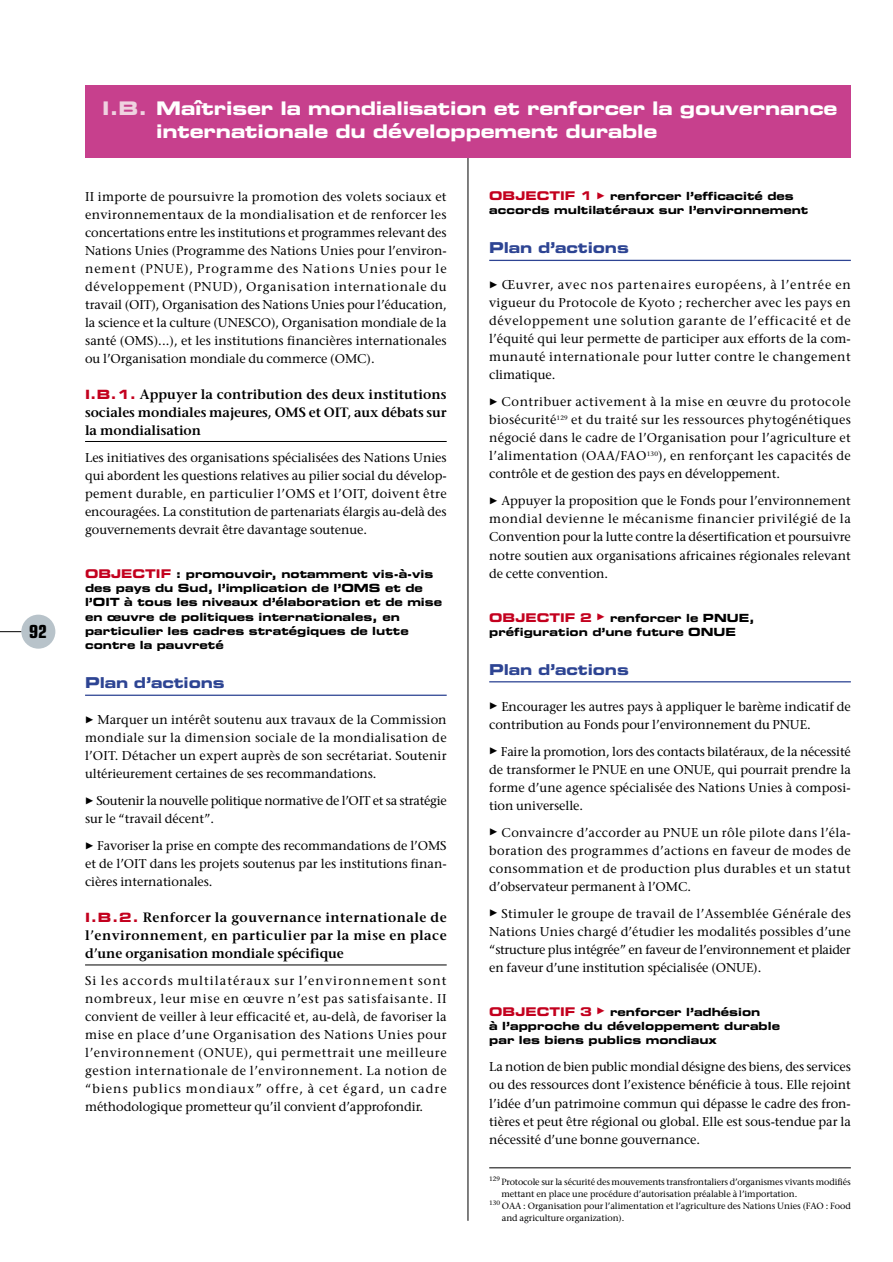
<style>
.page{position:relative;width:893px;height:1262px;background:#fff}
.page>*{position:absolute;margin:0;border:0;box-sizing:border-box;transform-origin:0 0}
.t1{font:18.75px/23.2px "Eurostile Bold Extended Two";letter-spacing:-.01em;color:#fff}
.t2{font:700 condensed 18px "Eurostile";color:#000}
.t3{font:15px "Eurostile Bold Extended Two";letter-spacing:-.01em;color:#2d4493}
.t4{font:600 13.5px/18px "Stone Serif";letter-spacing:-.005em;color:#000;text-align:justify}
.t5{font:12.75px/18px "Stone Serif";letter-spacing:-.005em;color:#000;text-align:justify}
.t6{font:12.75px/18px "Stone Serif";letter-spacing:-.025em;color:#000}
.t7{font:11.25px/14.2px "Eurostile Bold Extended Two";color:#000}
.t8{font:9px/12px "Stone Serif";letter-spacing:-.005em;color:#000}
.t9{font:6.3px "Stone Serif";letter-spacing:-.01em;color:#000}
.s1{color:#efd2e0}
.s2{font-family:"Eurostile Bold Extended Two";font-weight:400;font-size:12.75px;color:#c3001e}
.s3{font-size:12px;color:#c3001e}
.s4{font-family:"European Pi Four";font-size:9px}
.s5{font-family:"European Pi Four";font-size:9px;color:#c3001e}
</style>
<div class="page">
<hr style="left:467px;top:85px;width:1px;height:1135px;background:#000">
<div style="left:21px;top:614px;width:34px;height:34px;background:#b8c3ca;border-radius:50%"></div>
<svg style="left:0;top:631px;width:21px;height:1px"></svg>
<hr style="left:85px;top:441px;width:361px;height:1px;background:#000">
<hr style="left:85px;top:694px;width:361px;height:2px;background:#2d4493">
<hr style="left:85px;top:964px;width:361px;height:1px;background:#000">
<hr style="left:489px;top:260px;width:361px;height:1px;background:#2d4493">
<hr style="left:489px;top:681px;width:361px;height:1px;background:#2d4493">
<hr style="left:489px;top:1167px;width:361px;height:1px;background:#000">
<div style="left:85px;top:85px;width:765px;height:72px;background:#c7408d"></div>
<h2 class="t2" style="left:29px;top:625px;width:19px">92</h2>
<h1 class="t1" style="left:156px;top:99px;width:682px;text-indent:-54px"><span class="s1">I.B.</span> Maîtriser la mondialisation et renforcer la gouvernance internationale du développement durable</h1>
<p class="t5" style="left:85px;top:189px;width:363px">II importe de poursuivre la promotion des volets sociaux et environnementaux de la mondialisation et de renforcer les concertations entre les institutions et programmes relevant des Nations Unies (Programme des Nations Unies pour l’environ&shy;nement (PNUE), Programme des Nations Unies pour le développement (PNUD), Organisation internationale du travail (OIT), Organisation des Nations Unies pour l’éducation, la science et la culture (UNESCO), Organisation mondiale de la santé (OMS)...), et les institutions financières internationales ou l’Organisation mondiale du commerce (OMC).</p>
<p class="t4" style="left:85px;top:386px;width:363px"><span class="s2">I.B.1.</span> Appuyer la contribution des deux institutions sociales mondiales majeures, OMS et OIT, aux débats sur la mondialisation</p>
<p class="t5" style="left:85px;top:450px;width:363px">Les initiatives des organisations spécialisées des Nations Unies qui abordent les questions relatives au pilier social du dévelop&shy;pement durable, en particulier l’OMS et l’OIT, doivent être encouragées. La constitution de partenariats élargis au-delà des gouvernements devrait être davantage soutenue.</p>
<p class="t7" style="left:85px;top:568px;width:358px"><span class="s3">OBJECTIF</span> : promouvoir, notamment vis-à-vis des pays du Sud, l’implication de l’OMS et de l’OIT à tous les niveaux d’élaboration et de mise en œuvre de politiques internationales, en particulier les cadres stratégiques de lutte contre la pauvreté</p>
<p class="t3" style="left:85px;top:677px;width:141px">Plan d’actions</p>
<p class="t5" style="left:85px;top:712px;width:363px"><span class="s4">-</span> Marquer un intérêt soutenu aux travaux de la Commission mondiale sur la dimension sociale de la mondialisation de l’OIT. Détacher un expert auprès de son secrétariat. Soutenir ultérieurement certaines de ses recommandations.</p>
<p class="t6" style="left:85px;top:793px;width:363px"><span class="s4">-</span> Soutenir la nouvelle politique normative de l’OIT et sa stratégie sur le “travail décent”.</p>
<p class="t5" style="left:85px;top:838px;width:363px"><span class="s4">-</span> Favoriser la prise en compte des recommandations de l’OMS et de l’OIT dans les projets soutenus par les institutions finan&shy;cières internationales.</p>
<p class="t4" style="left:85px;top:910px;width:363px"><span class="s2">I.B.2.</span> Renforcer la gouvernance internationale de l’environnement, en particulier par la mise en place d’une organisation mondiale spécifique</p>
<p class="t5" style="left:85px;top:973px;width:363px">Si les accords multilatéraux sur l’environnement sont nombreux, leur mise en œuvre n’est pas satisfaisante. II convient de veiller à leur efficacité et, au-delà, de favoriser la mise en place d’une Organisation des Nations Unies pour l’environnement (ONUE), qui permettrait une meilleure gestion internationale de l’environnement. La notion de “biens publics mondiaux” offre, à cet égard, un cadre méthodologique prometteur qu’il convient d’approfondir.</p>
<p class="t7" style="left:489px;top:190px;width:321px"><span class="s3">OBJECTIF 1</span> <span class="s5">-</span> renforcer l’efficacité des accords multilatéraux sur l’environnement</p>
<p class="t3" style="left:489px;top:243px;width:141px">Plan d’actions</p>
<p class="t5" style="left:489px;top:277px;width:363px"><span class="s4">-</span> Œuvrer, avec nos partenaires européens, à l’entrée en vigueur du Protocole de Kyoto ; rechercher avec les pays en développement une solution garante de l’efficacité et de l’équité qui leur permette de participer aux efforts de la com&shy;munauté internationale pour lutter contre le changement climatique.</p>
<p class="t5" style="left:489px;top:394px;width:363px"><span class="s4">-</span> Contribuer activement à la mise en œuvre du protocole biosécurité<sup>129</sup> et du traité sur les ressources phytogénétiques négocié dans le cadre de l’Organisation pour l’agriculture et l’alimentation (OAA/FAO<sup>130</sup>), en renforçant les capacités de contrôle et de gestion des pays en développement.</p>
<p class="t5" style="left:489px;top:493px;width:363px"><span class="s4">-</span> Appuyer la proposition que le Fonds pour l’environnement mondial devienne le mécanisme financier privilégié de la Convention pour la lutte contre la désertification et poursuivre notre soutien aux organisations africaines régionales relevant de cette convention.</p>
<p class="t7" style="left:489px;top:611px;width:267px"><span class="s3">OBJECTIF 2</span> <span class="s5">-</span> renforcer le PNUE, préfiguration d’une future ONUE</p>
<p class="t3" style="left:489px;top:664px;width:141px">Plan d’actions</p>
<p class="t5" style="left:489px;top:698px;width:363px"><span class="s4">-</span> Encourager les autres pays à appliquer le barème indicatif de contribution au Fonds pour l’environnement du PNUE.</p>
<p class="t5" style="left:489px;top:743px;width:363px"><span class="s4">-</span> Faire la promotion, lors des contacts bilatéraux, de la nécessité de transformer le PNUE en une ONUE, qui pourrait prendre la forme d’une agence spécialisée des Nations Unies à composi&shy;tion universelle.</p>
<p class="t5" style="left:489px;top:824px;width:363px"><span class="s4">-</span> Convaincre d’accorder au PNUE un rôle pilote dans l’éla&shy;boration des programmes d’actions en faveur de modes de consommation et de production plus durables et un statut d’observateur permanent à l’OMC.</p>
<p class="t5" style="left:489px;top:905px;width:363px"><span class="s4">-</span> Stimuler le groupe de travail de l’Assemblée Générale des Nations Unies chargé d’étudier les modalités possibles d’une “structure plus intégrée” en faveur de l’environnement et plaider en faveur d’une institution spécialisée (ONUE).</p>
<p class="t7" style="left:489px;top:1006px;width:292px"><span class="s3">OBJECTIF 3</span> <span class="s5">-</span> renforcer l’adhésion<br>à l’approche du développement durable par les biens publics mondiaux</p>
<p class="t5" style="left:489px;top:1059px;width:363px">La notion de bien public mondial désigne des biens, des services ou des ressources dont l’existence bénéficie à tous. Elle rejoint l’idée d’un patrimoine commun qui dépasse le cadre des fron&shy;tières et peut être régional ou global. Elle est sous-tendue par la nécessité d’une bonne gouvernance.</p>
<p class="t9" style="left:489px;top:1175px;width:12px">129</p>
<p class="t8" style="left:501px;top:1176px;width:351px">Protocole sur la sécurité des mouvements transfrontaliers d’organismes vivants modifiés mettant en place une procédure d’autorisation préalable à l’importation.</p>
<p class="t9" style="left:489px;top:1199px;width:12px">130</p>
<p class="t8" style="left:502px;top:1200px;width:350px">OAA : Organisation pour l’alimentation et l’agriculture des Nations Unies (FAO : Food and agriculture organization).</p>
</div>
